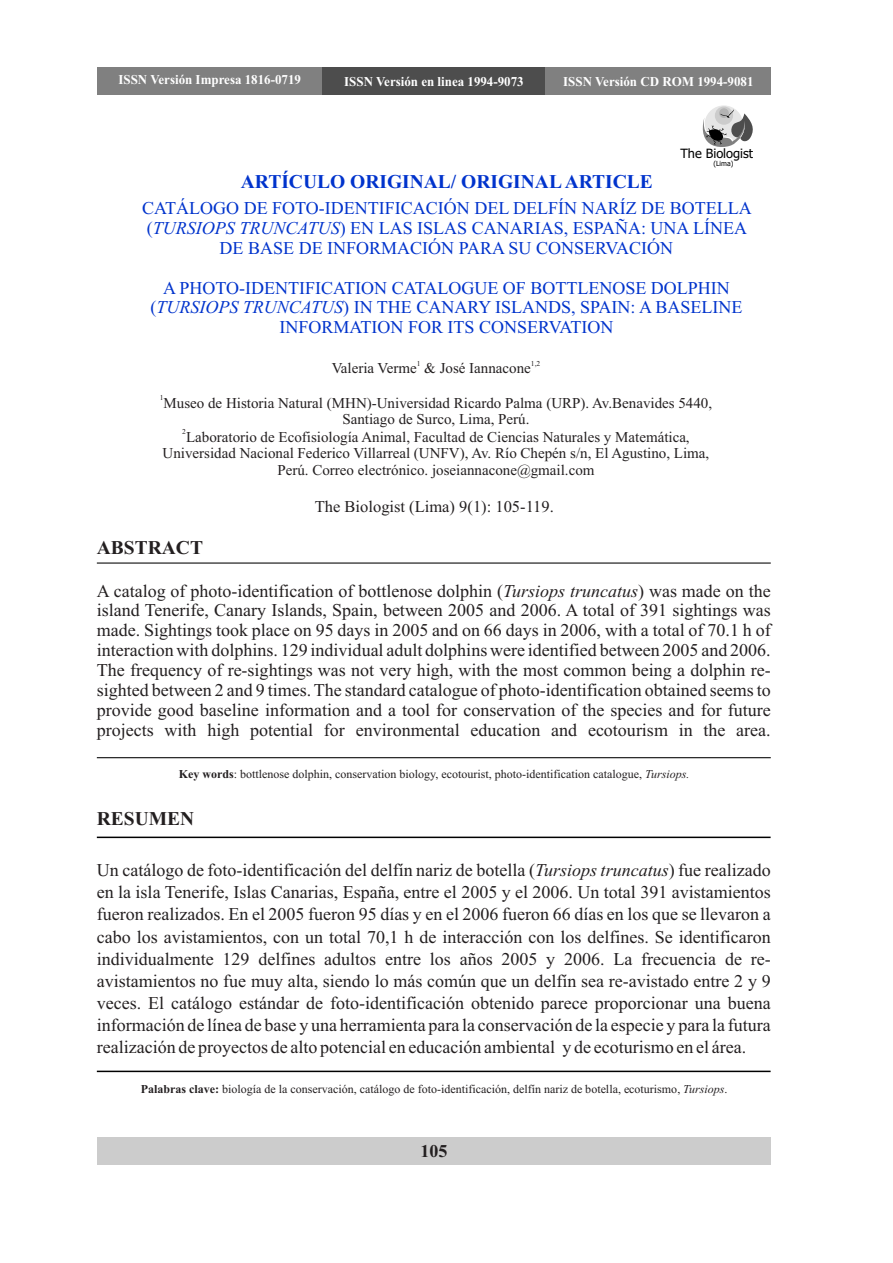
<style>
.page{position:relative;width:893px;height:1263px;background:#fff}
.page>*{position:absolute;margin:0;border:0;box-sizing:border-box;transform-origin:0 0}
.t1{font:700 19.5px "Times New Roman";color:#03c}
.t2{font:700 19.5px "Times New Roman";color:#231f20}
.t3{font:18px/22px "Times New Roman";color:#231f20;text-align:justify}
.t4{font:18px/20px "Times New Roman";color:#03c;text-align:center}
.t5{font:700 18px "Times New Roman";color:#231f20}
.t6{font:16.5px "Times New Roman";color:#231f20}
.t7{font:15px/16.6px "Times New Roman";color:#231f20;text-align:center}
.t8{font:700 13.5px "Times New Roman";color:#fff;scale:.96 1}
.t9{font:12.75px "Tahoma";color:#000}
.t10{font:12px "Times New Roman";color:#231f20}
.t11{font:7.5px "Times New Roman";color:#231f20}
.t12{font:7.05px "Tahoma";color:#000}
.s1{font-style:italic}
.s2{font-weight:700}
</style>
<div class="page">
<hr style="left:97px;top:836px;width:674px;height:2px;background:#000">
<hr style="left:97px;top:757px;width:674px;height:1px;background:#000">
<hr style="left:97px;top:562px;width:674px;height:2px;background:#000">
<div style="left:97px;top:1137px;width:674px;height:28px;background:#ccc"></div>
<hr style="left:97px;top:1071px;width:674px;height:1px;background:#000">
<svg style="left:702px;top:105px;width:51px;height:42px"></svg>
<div style="left:97px;top:67px;width:225px;height:28px;background:#808080"></div>
<div style="left:322px;top:67px;width:223px;height:28px;background:#4d4d4d"></div>
<div style="left:545px;top:67px;width:226px;height:28px;background:#808080"></div>
<p class="t8" style="left:118px;top:75px;width:192px">ISSN Versión Impresa 1816-0719</p>
<p class="t8" style="left:344px;top:77px;width:189px">ISSN Versión en linea 1994-9073</p>
<p class="t8" style="left:563px;top:77px;width:200px">ISSN Versión CD ROM 1994-9081</p>
<p class="t1" style="left:241px;top:174px;width:413px">ARTÍCULO ORIGINAL/ ORIGINAL ARTICLE</p>
<p class="t9" style="left:680px;top:148px;width:74px">The Biologist</p>
<p class="t12" style="left:713px;top:161px;width:21px">(Lima)</p>
<p class="t4" style="left:142px;top:199px;width:611px">CATÁLOGO DE FOTO-IDENTIFICACIÓN DEL DELFÍN NARÍZ DE BOTELLA (<span class="s1">TURSIOPS TRUNCATUS</span>) EN LAS ISLAS CANARIAS, ESPAÑA: UNA LÍNEA<br>DE BASE DE INFORMACIÓN PARA SU CONSERVACIÓN</p>
<p class="t4" style="left:150px;top:279px;width:594px">A PHOTO-IDENTIFICATION CATALOGUE OF BOTTLENOSE DOLPHIN (<span class="s1">TURSIOPS TRUNCATUS</span>) IN THE CANARY ISLANDS, SPAIN: A BASELINE<br>INFORMATION FOR ITS CONSERVATION</p>
<p class="t11" style="left:417px;top:361px;width:5px">1</p>
<p class="t11" style="left:531px;top:361px;width:11px">1,2</p>
<p class="t7" style="left:332px;top:362px;width:201px">Valeria Verme &amp; José Iannacone</p>
<p class="t11" style="left:160px;top:395px;width:5px">1</p>
<p class="t7" style="left:164px;top:396px;width:550px">Museo de Historia Natural (MHN)-Universidad Ricardo Palma (URP). Av.Benavides 5440,<br>Santiago de Surco, Lima, Perú.</p>
<p class="t11" style="left:182px;top:429px;width:5px">2</p>
<p class="t7" style="left:163px;top:430px;width:548px">Laboratorio de Ecofisiología Animal, Facultad de Ciencias Naturales y Matemática,<br>Universidad Nacional Federico Villarreal (UNFV), Av. Río Chepén s/n, El Agustino, Lima,<br>Perú. Correo electrónico. joseiannacone@gmail.com</p>
<p class="t2" style="left:97px;top:541px;width:108px">ABSTRACT</p>
<p class="t6" style="left:315px;top:501px;width:241px">The Biologist (Lima) 9(1): 105-119.</p>
<p class="t3" style="left:97px;top:582px;width:675px;line-height:20px">A catalog of photo-identification of bottlenose dolphin (<span class="s1">Tursiops truncatus</span>) was made on the island Tenerife, Canary Islands, Spain, between 2005 and 2006. A total of 391 sightings was made. Sightings took place on 95 days in 2005 and on 66 days in 2006, with a total of 70.1 h of interaction with dolphins. 129 individual adult dolphins were identified between 2005 and 2006.<br>The frequency of re-sightings was not very high, with the most common being a dolphin re&shy;sighted between 2 and 9 times. The standard catalogue of photo-identification obtained seems to provide good baseline information and a tool for conservation of the species and for future projects with high potential for environmental education and ecotourism in the area.</p>
<p class="t10" style="left:179px;top:770px;width:512px"><span class="s2">Key words</span>: bottlenose dolphin, conservation biology, ecotourist, photo-identification catalogue, <span class="s1">Tursiops.</span></p>
<p class="t2" style="left:97px;top:812px;width:99px">RESUMEN</p>
<p class="t3" style="left:97px;top:861px;width:675px">Un catálogo de foto-identificación del delfín nariz de botella (<span class="s1">Tursiops truncatus</span>) fue realizado en la isla Tenerife, Islas Canarias, España, entre el 2005 y el 2006. Un total 391 avistamientos fueron realizados. En el 2005 fueron 95 días y en el 2006 fueron 66 días en los que se llevaron a cabo los avistamientos, con un total 70,1 h de interacción con los delfines. Se identificaron individualmente 129 delfines adultos entre los años 2005 y 2006. La frecuencia de re&shy;avistamientos no fue muy alta, siendo lo más común que un delfín sea re-avistado entre 2 y 9 veces. El catálogo estándar de foto-identificación obtenido parece proporcionar una buena información de línea de base y una herramienta para la conservación de la especie y para la futura realización de proyectos de alto potencial en educación ambiental y de ecoturismo en el área.</p>
<p class="t10" style="left:141px;top:1085px;width:588px"><span class="s2">Palabras clave:</span> biología de la conservación, catálogo de foto-identificación, delfín nariz de botella, ecoturismo, <span class="s1">Tursiops</span>.</p>
<p class="t5" style="left:421px;top:1144px;width:28px">105</p>
</div>
